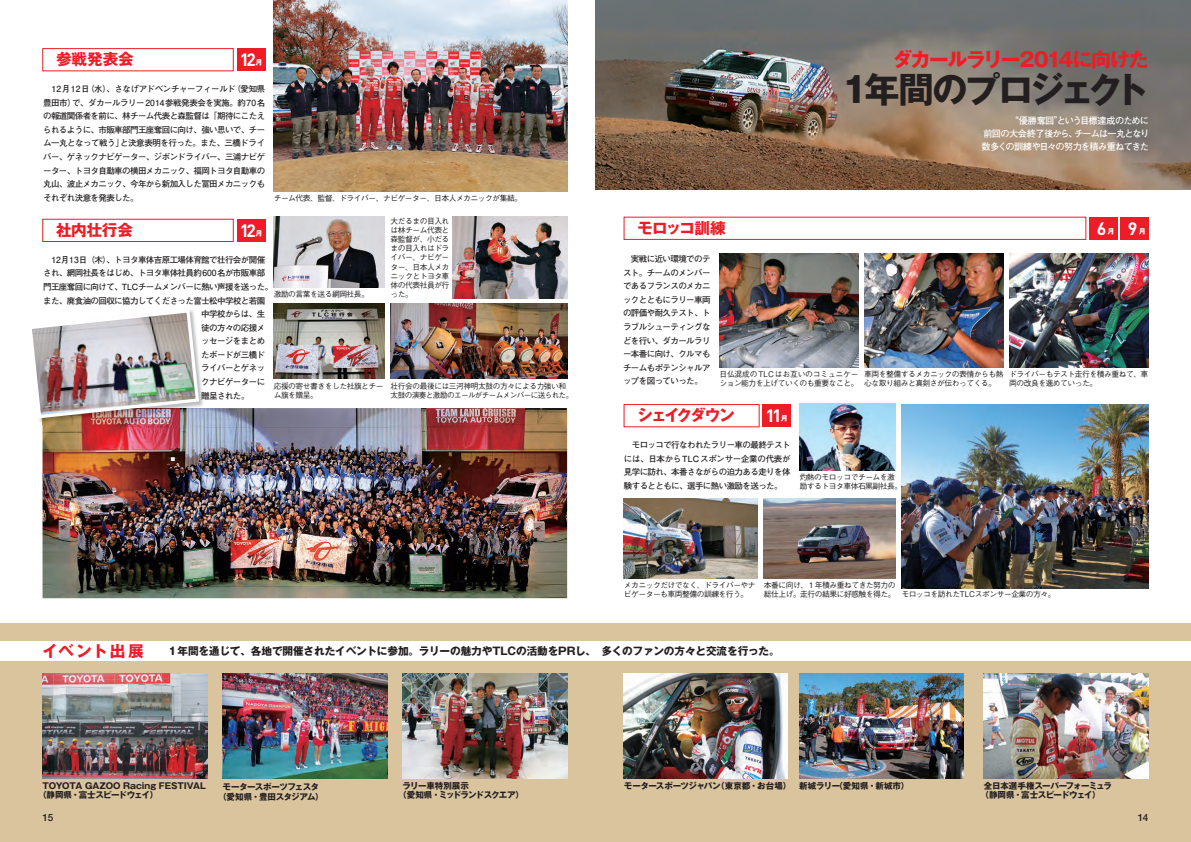
<style>
.page{position:relative;width:1191px;height:842px;background:#fff}
.page>*{position:absolute;margin:0;border:0;box-sizing:border-box;transform-origin:0 0}
.t1{font:700 35.4px "Gothic MB101 Pro";letter-spacing:-.1em;color:#231f20}
.t2{font:700 19.8px "Gothic MB101 Pro";letter-spacing:-.06em;color:#ee1c26}
.t3{font:700 17.7px "DIN";color:#fff}
.t4{font:700 15.6px "Gothic MB101 Pro";letter-spacing:-.02em;color:#ee1c26}
.t5{font:700 15.6px "Gothic MB101 Pro";letter-spacing:-.12em;color:#ee1c26}
.t6{font:700 10.6px "Gothic MB101 Pro";letter-spacing:-.01em;color:#231f20}
.t7{font:500 9.9px "Helvetica Neue";color:#231f20}
.t8{font:700 9.2px/12.8px "Futo Go B101 Pro";letter-spacing:-.075em;color:#fff}
.t9{font:700 9.2px "Futo Go B101 Pro";letter-spacing:-.105em;color:#fff}
.t10{font:700 8.5px/13.6px "Futo Go B101 Pro";letter-spacing:-.07em;color:#231f20;text-align:justify}
.t11{font:700 8.5px/9.9px "Gothic MB101 Pro";letter-spacing:-.035em;color:#231f20;text-align:center}
.t12{font:700 8.5px/9.9px "Gothic MB101 Pro";letter-spacing:-.01em;color:#231f20}
.t13{font:700 8.5px "Futo Go B101 Pro";letter-spacing:-.05em;color:#231f20}
.t14{font:700 8.5px/9.9px "Gothic MB101 Pro";letter-spacing:-.075em;color:#231f20}
.t15{font:700 8.5px "Gothic MB101 Pro";letter-spacing:-.06em;color:#231f20}
.t16{font:700 8.5px "Gothic MB101 Pro";letter-spacing:-.07em;color:#231f20}
.t17{font:500 7.8px/9.2px "Gothic BBB Pro";letter-spacing:-.065em;color:#231f20}
.t18{font:500 7.8px "Gothic BBB Pro";letter-spacing:-.025em;color:#231f20}
.t19{font:700 7.1px "Gothic MB101 Pro";color:#fff}
</style>
<div class="page">
<div style="left:0;top:624px;width:1191px;height:218px;background:#d9c49e"></div>
<div style="left:0;top:641px;width:1191px;height:19px;background:#fff"></div>
<img style="left:595px;top:0;width:596px;height:190px">
<div style="left:624px;top:404px;width:135px;height:23px;border:1px solid #ee1d23"></div>
<div style="left:762px;top:404px;width:28px;height:23px;background:#ee1c26"></div>
<div style="left:624px;top:217px;width:462px;height:23px;border:1px solid #ee1d23"></div>
<div style="left:1089px;top:217px;width:28px;height:22px;background:#ee1c26"></div>
<div style="left:1120px;top:217px;width:28px;height:22px;background:#ee1c26"></div>
<div style="left:43px;top:219px;width:190px;height:23px;border:1px solid #ee1d23"></div>
<div style="left:237px;top:219px;width:28px;height:23px;background:#ee1c26"></div>
<img style="left:390px;top:304px;width:177px;height:75px">
<img style="left:43px;top:408px;width:524px;height:190px">
<img style="left:43px;top:673px;width:164px;height:105px">
<img style="left:624px;top:673px;width:163px;height:105px">
<img style="left:223px;top:673px;width:164px;height:105px">
<img style="left:799px;top:673px;width:164px;height:105px">
<img style="left:403px;top:673px;width:164px;height:105px">
<img style="left:984px;top:673px;width:164px;height:105px">
<img style="left:43px;top:408px;width:162px;height:16px">
<img style="left:32px;top:310px;width:169px;height:110px">
<img style="left:274px;top:0;width:293px;height:191px">
<img style="left:719px;top:253px;width:139px;height:115px">
<img style="left:864px;top:253px;width:139px;height:115px">
<img style="left:1009px;top:253px;width:139px;height:115px">
<img style="left:901px;top:404px;width:247px;height:184px">
<img style="left:764px;top:499px;width:131px;height:79px">
<img style="left:624px;top:499px;width:133px;height:79px">
<img style="left:799px;top:404px;width:96px;height:66px">
<div style="left:43px;top:48px;width:190px;height:23px;border:1px solid #ee1d23"></div>
<div style="left:237px;top:49px;width:28px;height:22px;background:#ee1c26"></div>
<img style="left:274px;top:217px;width:110px;height:71px">
<img style="left:274px;top:304px;width:110px;height:75px">
<img style="left:452px;top:217px;width:115px;height:81px">
<h3 class="t4" style="left:56px;top:47px;width:79px">参戦発表会</h3>
<h3 class="t3" style="left:240px;top:48px;width:18px">12</h3>
<p class="t19" style="left:255px;top:57px;width:9px">月</p>
<p class="t13" style="left:43px;top:82px;width:194px">　12月12 （日水）、さなげアドベンチャーフィールド</p>
<p class="t10" style="left:43px;top:95px;width:224px">豊田市で）、ダカールラリー2014参戦発表会を実施。約70名</p>
<p class="t10" style="left:43px;top:108px;width:224px">の報道関係者を前に、林チーム代表と森監督は「期待にこたえ</p>
<p class="t10" style="left:43px;top:122px;width:224px">られるように、市販車部門王座奪回に向け、強い思いで、チー</p>
<p class="t10" style="left:120px;top:135px;width:146px">と決意表明を行った。また、三橋ドライ</p>
<p class="t10" style="left:232px;top:81px;width:34px">（愛知県</p>
<p class="t10" style="left:43px;top:135px;width:224px;text-align:left">ム一丸となって戦う」<br>バー、ゲネックナビゲーター、ジボンドライバー、三浦ナビゲーター、トヨタ自動車の横田メカニック、福岡トヨタ自動車の丸山、波止メカニック、今年から新加入した冨田メカニックもそれぞれ決意を発表した。</p>
<p class="t17" style="left:274px;top:192px;width:250px">チーム代表、監督、ドライバー、ナビゲーター、日本人メカニックが集結。</p>
<p class="t17" style="left:390px;top:215px;width:60px;text-align:justify">大だるまの目入れは林チーム代表と森監督が、小だるまの目入れはドライバー、ナビゲーター、日本人メカニックとトヨタ車体の代表社員が行った。</p>
<h3 class="t4" style="left:56px;top:217px;width:79px">社内壮行会</h3>
<h3 class="t3" style="left:240px;top:219px;width:18px">12</h3>
<p class="t19" style="left:255px;top:227px;width:9px">月</p>
<p class="t10" style="left:43px;top:252px;width:224px">　12月13日（木）、トヨタ車体吉原工場体育館で壮行会が開催</p>
<p class="t10" style="left:43px;top:265px;width:223px">され、網岡社長をはじめ、トヨタ車体社員約600名が市販車部</p>
<p class="t10" style="left:43px;top:279px;width:232px">門王座奪回に向けて、TLCチームメンバーに熱い声援を送った。</p>
<p class="t10" style="left:43px;top:292px;width:224px">また、廃食油の回収に協力してくださった富士松中学校と若園</p>
<p class="t10" style="left:201px;top:306px;width:65px">中学校からは、生</p>
<p class="t10" style="left:201px;top:320px;width:65px">徒の方々の応援メ</p>
<p class="t10" style="left:201px;top:333px;width:65px">ッセージをまとめ</p>
<p class="t10" style="left:201px;top:347px;width:65px">たボードが三橋ド</p>
<p class="t10" style="left:201px;top:360px;width:65px">ライバーとゲネッ</p>
<p class="t10" style="left:201px;top:374px;width:65px">クナビゲーターに</p>
<p class="t10" style="left:201px;top:387px;width:50px">贈呈された。</p>
<p class="t17" style="left:274px;top:289px;width:97px">激励の言葉を送る網岡社長。</p>
<p class="t17" style="left:274px;top:380px;width:111px">応援の寄せ書きをした社旗とチーム旗を贈呈。</p>
<p class="t17" style="left:390px;top:380px;width:184px">壮行会の最後には三河神明太鼓の方々による力強い和太鼓の演奏と激励のエールがチームメンバーに送られた。</p>
<h2 class="t2" style="left:892px;top:43px;width:258px">ダカールラリー2014に向けた</h2>
<h1 class="t1" style="left:864px;top:60px;width:286px">年間のプロジェクト</h1>
<h1 class="t1" style="left:837px;top:60px;width:37px">１</h1>
<p class="t8" style="left:1010px;top:113px;width:140px">“優勝奪回という目標達成のために</p>
<p class="t8" style="left:1054px;top:113px;width:11px">”</p>
<h3 class="t4" style="left:637px;top:215px;width:90px">モロッコ訓練</h3>
<p class="t8" style="left:981px;top:126px;width:169px">前回の大会終了後から、<br>数多くの訓練や日々の努力を積み重ねてきた</p>
<p class="t9" style="left:1074px;top:126px;width:76px">チームは一丸となり</p>
<h3 class="t3" style="left:1096px;top:217px;width:11px">6</h3>
<p class="t19" style="left:1107px;top:225px;width:9px">月</p>
<h3 class="t3" style="left:1127px;top:217px;width:11px">9</h3>
<p class="t19" style="left:1138px;top:225px;width:9px">月</p>
<p class="t10" style="left:623px;top:251px;width:89px">　実戦に近い環境でのテスト。チームのメンバーであるフランスのメカニックとともにラリー車両の評価や耐久テスト、トラブルシューティングなどを行い、ダカールラリー本番に向け、クルマもチームもポテンシャルア</p>
<p class="t10" style="left:623px;top:373px;width:81px">ップを図っていった。</p>
<p class="t17" style="left:719px;top:378px;width:141px">ション能力を上げていくのも重要なこと。</p>
<p class="t17" style="left:864px;top:368px;width:141px">車両を整備するメカニックの表情からも熱心な取り組みと真剣さが伝わってくる。</p>
<p class="t17" style="left:1009px;top:368px;width:141px">ドライバーもテスト走行を積み重ねて、車両の改良を進めていった。</p>
<p class="t18" style="left:719px;top:368px;width:141px">日仏混成のTLCはお互いのコミュニケー</p>
<h3 class="t5" style="left:637px;top:402px;width:99px">シェイクダウン</h3>
<h3 class="t3" style="left:765px;top:404px;width:18px">11</h3>
<p class="t19" style="left:781px;top:413px;width:9px">月</p>
<p class="t10" style="left:624px;top:437px;width:168px">　モロッコで行なわれたラリー車の最終テストには、日本からTLCスポンサー企業の代表が見学に訪れ、本番さながらの迫力ある走りを体験するとともに、選手に熱い激励を送った。</p>
<p class="t17" style="left:799px;top:471px;width:104px">灼熱のモロッコでチームを激励するトヨタ車体石黒副社長。</p>
<p class="t17" style="left:624px;top:579px;width:133px">メカニックだけでなく、ドライバーやナビゲーターも車両整備の訓練を行う。</p>
<p class="t17" style="left:764px;top:579px;width:133px">本番に向け、１年積み重ねてきた努力の総仕上げ。走行の結果に好感触を得た。</p>
<p class="t17" style="left:901px;top:589px;width:156px">モロッコを訪れたTLCスポンサー企業の方々。</p>
<h3 class="t4" style="left:42px;top:638px;width:103px">イベント出展</h3>
<p class="t6" style="left:167px;top:642px;width:614px">１年間を通じて、各地で開催されたイベントに参加。ラリーの魅力やTLCの活動をPRし、　多くのファンの方々と交流を行った。</p>
<p class="t11" style="left:218px;top:781px;width:107px">モータースポーツフェスタ（愛知県・豊田スタジアム(</p>
<p class="t11" style="left:834px;top:779px;width:76px">（愛知県・新城市(</p>
<p class="t16" style="left:624px;top:778px;width:98px">モータースポーツジャパン</p>
<p class="t11" style="left:716px;top:779px;width:76px">（東京都・お台場）</p>
<p class="t12" style="left:38px;top:779px;width:169px;text-indent:4px">TOYOTA GAZOO Racing FESTIVAL（静岡県・富士スピードウェイ(</p>
<p class="t14" style="left:439px;top:779px;width:86px;text-indent:-36px">ラリー車特別展示<br>ミッドランドスクエア(</p>
<p class="t11" style="left:799px;top:779px;width:42px">新城ラリー</p>
<p class="t11" style="left:398px;top:789px;width:44px">（愛知県・</p>
<p class="t11" style="left:984px;top:779px;width:130px">全日本選手権スーパーフォーミュラ</p>
<p class="t15" style="left:980px;top:788px;width:122px">（静岡県・富士スピードウェイ(</p>
<p class="t7" style="left:43px;top:811px;width:12px">15</p>
<p class="t7" style="left:1137px;top:811px;width:12px">14</p>
</div>
